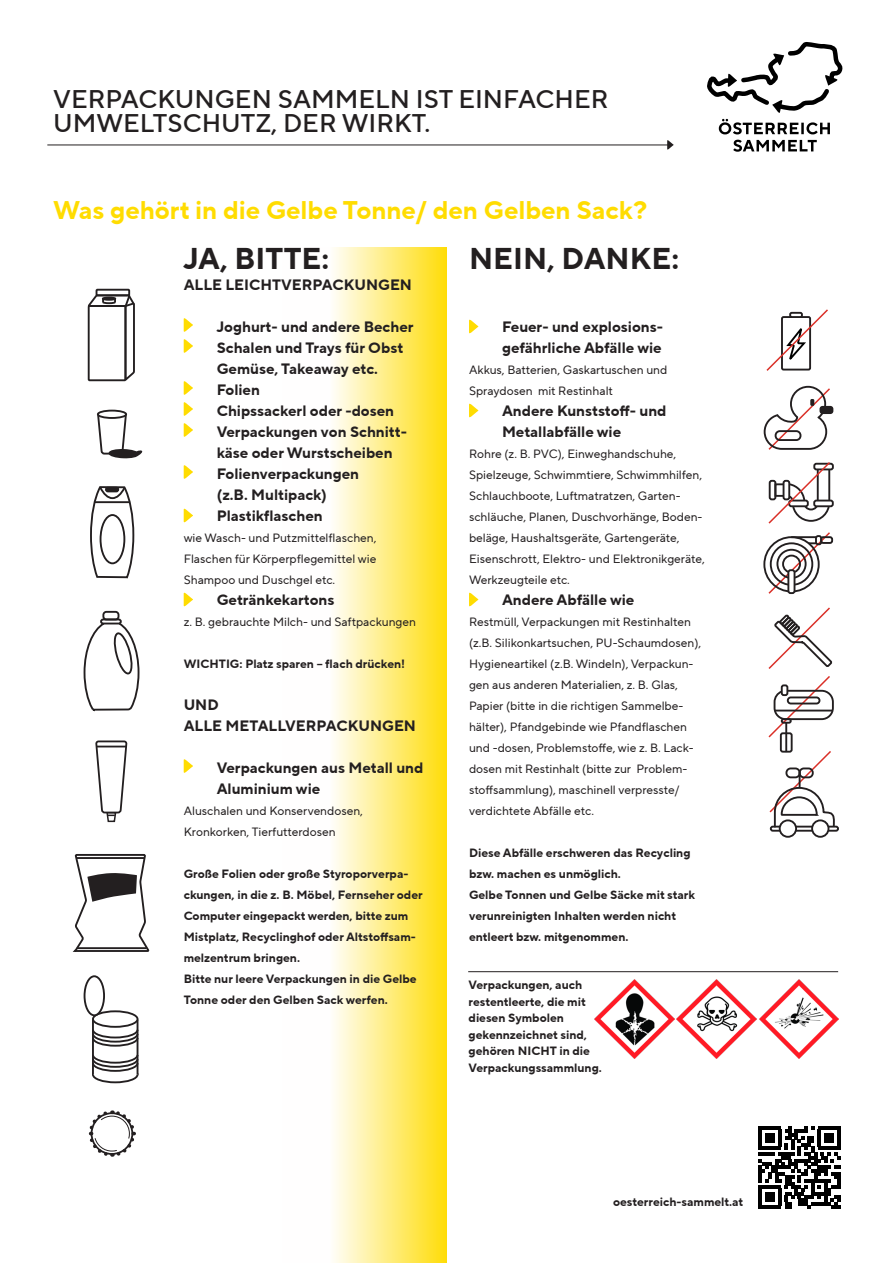
<style>
.page{position:relative;width:893px;height:1263px;background:#fff}
.page>*{position:absolute;margin:0;border:0;box-sizing:border-box;transform-origin:0 0}
.t1{font:700 30px "TT Norms Pro";color:#231f20}
.t2{font:500 25.5px/24px "TT Norms Pro";color:#231f20}
.t3{font:700 25.5px "TT Norms Pro";color:#ffdc01}
.t4{font:700 15px/21px "TT Norms Pro";color:#231f20}
.t5{font:12px/21px "TT Norms Pro";color:#231f20}
.t6{font:700 12px/21px "TT Norms Pro";color:#231f20}
</style>
<div class="page">
<svg style="left:334px;top:247px;width:112px;height:1016px"></svg>
<svg style="left:758px;top:1126px;width:82px;height:82px"></svg>
<hr style="left:758px;top:1205px;width:23px;height:3px;background:#000">
<div style="left:765px;top:1192px;width:10px;height:10px;background:#000"></div>
<img style="left:759px;top:979px;width:80px;height:80px">
<img style="left:677px;top:979px;width:79px;height:80px">
<img style="left:594px;top:979px;width:80px;height:80px">
<hr style="left:468px;top:971px;width:370px;height:1px;background:#231f20">
<svg style="left:184px;top:318px;width:9px;height:14px"></svg>
<svg style="left:184px;top:339px;width:9px;height:14px"></svg>
<svg style="left:184px;top:381px;width:9px;height:14px"></svg>
<svg style="left:184px;top:402px;width:9px;height:14px"></svg>
<svg style="left:184px;top:423px;width:9px;height:14px"></svg>
<svg style="left:184px;top:465px;width:9px;height:14px"></svg>
<svg style="left:184px;top:509px;width:9px;height:13px"></svg>
<svg style="left:184px;top:593px;width:9px;height:13px"></svg>
<svg style="left:184px;top:759px;width:9px;height:14px"></svg>
<svg style="left:469px;top:320px;width:9px;height:13px"></svg>
<svg style="left:469px;top:404px;width:9px;height:13px"></svg>
<svg style="left:469px;top:593px;width:9px;height:13px"></svg>
<svg style="left:766px;top:309px;width:62px;height:62px"></svg>
<svg style="left:763px;top:385px;width:69px;height:65px"></svg>
<div style="left:820px;top:536px;width:13px;height:8px;border:2px solid #231f20;border-radius:2px"></div>
<svg style="left:767px;top:532px;width:65px;height:63px"></svg>
<div style="left:813px;top:463px;width:21px;height:7px;border:2px solid #231f20;border-radius:2px"></div>
<div style="left:813px;top:500px;width:21px;height:7px;border:2px solid #231f20;border-radius:2px"></div>
<div style="left:780px;top:732px;width:13px;height:21px;border:2px solid #231f20;border-radius:2px"></div>
<hr style="left:785px;top:723px;width:2px;height:29px;background:#231f20">
<svg style="left:768px;top:607px;width:66px;height:132px"></svg>
<div style="left:779px;top:819px;width:18px;height:19px;border:2px solid #231f20;border-radius:50%"></div>
<div style="left:811px;top:819px;width:18px;height:19px;border:2px solid #231f20;border-radius:50%"></div>
<svg style="left:769px;top:749px;width:70px;height:84px"></svg>
<div style="left:785px;top:767px;width:15px;height:11px;border:2px solid #231f20;border-radius:4px"></div>
<div style="left:799px;top:767px;width:15px;height:11px;border:2px solid #231f20;border-radius:4px"></div>
<svg style="left:768px;top:462px;width:64px;height:62px"></svg>
<svg style="left:733px;top:140px;width:84px;height:12px"></svg>
<svg style="left:707px;top:42px;width:136px;height:92px"></svg>
<svg style="left:88px;top:1110px;width:48px;height:47px"></svg>
<hr style="left:48px;top:145px;width:622px;height:1px;background:#231f20">
<svg style="left:667px;top:140px;width:7px;height:10px"></svg>
<svg style="left:96px;top:740px;width:32px;height:83px"></svg>
<hr style="left:96px;top:746px;width:31px;height:1px;background:#231f20">
<svg style="left:97px;top:412px;width:30px;height:43px"></svg>
<div style="left:98px;top:411px;width:28px;height:7px;background:#fff;border-radius:50%"></div>
<div style="left:97px;top:410px;width:30px;height:9px;border:2px solid #231f20;border-radius:50%"></div>
<svg style="left:73px;top:854px;width:77px;height:98px"></svg>
<hr style="left:76px;top:857px;width:69px;height:2px;background:#231f20">
<hr style="left:77px;top:947px;width:70px;height:2px;background:#231f20">
<svg style="left:90px;top:486px;width:45px;height:93px"></svg>
<div style="left:105px;top:487px;width:14px;height:5px;border:2px solid #231f20;border-radius:2px"></div>
<hr style="left:95px;top:501px;width:35px;height:2px;background:#231f20">
<div style="left:100px;top:618px;width:22px;height:6px;border:2px solid #231f20;border-radius:2px"></div>
<div style="left:102px;top:611px;width:17px;height:9px;border:2px solid #231f20;border-radius:3px"></div>
<svg style="left:83px;top:621px;width:57px;height:90px"></svg>
<div style="left:96px;top:289px;width:34px;height:7px;border:2px solid #231f20"></div>
<svg style="left:87px;top:293px;width:48px;height:88px"></svg>
<div style="left:92px;top:1066px;width:46px;height:17px;border:2px solid #231f20;border-radius:50%"></div>
<div style="left:92px;top:1019px;width:46px;height:57px;border:2px solid #231f20"></div>
<div style="left:93px;top:1011px;width:45px;height:16px;background:#fff;border-radius:50%"></div>
<div style="left:92px;top:1010px;width:46px;height:18px;border:2px solid #231f20;border-radius:50%"></div>
<svg style="left:92px;top:1053px;width:47px;height:20px"></svg>
<svg style="left:92px;top:1028px;width:47px;height:19px"></svg>
<div style="left:84px;top:975px;width:21px;height:41px;border:2px solid #231f20;border-radius:50%"></div>
<div style="left:109px;top:450px;width:29px;height:8px;background:#231f20;border-radius:50%"></div>
<div style="left:109px;top:449px;width:30px;height:10px;border:2px solid #231f20;border-radius:50%"></div>
<svg style="left:136px;top:450px;width:7px;height:6px"></svg>
<p class="t2" style="left:53px;top:87px;width:557px">VERPACKUNGEN SAMMELN IST EINFACHER<br>UMWELTSCHUTZ, DER WIRKT.</p>
<p class="t3" style="left:53px;top:191px;width:596px">Was gehört in die Gelbe Tonne/ den Gelben Sack?</p>
<p class="t1" style="left:184px;top:236px;width:147px">JA, BITTE:</p>
<p class="t4" style="left:184px;top:274px;width:230px">ALLE LEICHTVERPACKUNGEN</p>
<p class="t4" style="left:217px;top:316px;width:198px">Joghurt- und andere Becher</p>
<p class="t4" style="left:217px;top:337px;width:188px">Schalen und Trays für Obst<br>Gemüse, Takeaway etc.</p>
<p class="t4" style="left:217px;top:379px;width:45px">Folien</p>
<p class="t4" style="left:217px;top:400px;width:179px">Chipssackerl oder -dosen</p>
<p class="t4" style="left:217px;top:421px;width:192px">Verpackungen von Schnitt&shy;käse oder Wurstscheiben</p>
<p class="t4" style="left:217px;top:463px;width:144px">Folienverpackungen (z.B. Multipack)</p>
<p class="t4" style="left:217px;top:505px;width:107px">Plastikflaschen</p>
<p class="t5" style="left:184px;top:527px;width:194px;text-align:justify">wie Wasch- und Putzmittelflaschen, Flaschen für Körperpflegemittel wie Shampoo und Duschgel etc.</p>
<p class="t4" style="left:217px;top:589px;width:119px">Getränkekartons</p>
<p class="t5" style="left:184px;top:611px;width:234px">z. B. gebrauchte Milch- und Saftpackungen</p>
<p class="t6" style="left:184px;top:653px;width:223px">WICHTIG: Platz sparen – flach drücken!</p>
<p class="t4" style="left:184px;top:694px;width:37px">UND</p>
<p class="t4" style="left:184px;top:715px;width:234px">ALLE METALLVERPACKUNGEN</p>
<p class="t4" style="left:217px;top:757px;width:208px">Verpackungen aus Metall und</p>
<p class="t4" style="left:217px;top:778px;width:105px">Aluminium wie</p>
<p class="t5" style="left:184px;top:800px;width:181px">Aluschalen und Konservendosen,</p>
<p class="t5" style="left:184px;top:821px;width:153px">Kronkorken, Tierfutterdosen</p>
<p class="t6" style="left:184px;top:863px;width:240px">Große Folien oder große Styroporverpa&shy;ckungen, in die z. B. Möbel, Fernseher oder</p>
<p class="t6" style="left:184px;top:905px;width:234px">Computer eingepackt werden, bitte zum<br>Mistplatz, Recyclinghof oder Altstoffsam&shy;melzentrum bringen.</p>
<p class="t6" style="left:184px;top:968px;width:235px">Bitte nur leere Verpackungen in die Gelbe<br>Tonne oder den Gelben Sack werfen.</p>
<p class="t1" style="left:469px;top:236px;width:212px">NEIN, DANKE:</p>
<p class="t4" style="left:502px;top:316px;width:162px">Feuer- und explosions&shy;gefährliche Abfälle wie</p>
<p class="t5" style="left:469px;top:359px;width:200px">Akkus, Batterien, Gaskartuschen und<br>Spraydosen mit Restinhalt</p>
<p class="t4" style="left:502px;top:400px;width:166px">Andere Kunststoff- und<br>Metallabfälle wie</p>
<p class="t5" style="left:469px;top:443px;width:209px">Rohre (z. B. PVC), Einweghandschuhe,</p>
<p class="t5" style="left:469px;top:464px;width:235px">Spielzeuge, Schwimmtiere, Schwimmhilfen,</p>
<p class="t5" style="left:469px;top:485px;width:235px">Schlauchboote, Luftmatratzen, Garten&shy;schläuche, Planen, Duschvorhänge, Boden&shy;beläge, Haushaltsgeräte, Gartengeräte,</p>
<p class="t5" style="left:469px;top:548px;width:237px">Eisenschrott, Elektro- und Elektronikgeräte,</p>
<p class="t5" style="left:469px;top:569px;width:102px">Werkzeugteile etc.</p>
<p class="t4" style="left:502px;top:589px;width:134px">Andere Abfälle wie</p>
<p class="t5" style="left:469px;top:611px;width:234px">Restmüll, Verpackungen mit Restinhalten (z.B. Silikonkartsuchen, PU-Schaumdosen), Hygieneartikel (z.B. Windeln), Verpackun&shy;gen aus anderen Materialien, z. B. Glas, Papier (bitte in die richtigen Sammelbe&shy;hälter), Pfandgebinde wie Pfandflaschen und -dosen, Problemstoffe, wie z. B. Lack&shy;dosen mit Restinhalt (bitte zur Problem&shy;stoffsammlung), maschinell verpresste/ verdichtete Abfälle etc.</p>
<p class="t6" style="left:469px;top:842px;width:223px">Diese Abfälle erschweren das Recycling bzw. machen es unmöglich.</p>
<p class="t6" style="left:469px;top:884px;width:228px">Gelbe Tonnen und Gelbe Säcke mit stark verunreinigten Inhalten werden nicht entleert bzw. mitgenommen.</p>
<p class="t6" style="left:469px;top:977px;width:135px;line-height:16.5px">Verpackungen, auch restentleerte, die mit diesen Symbolen gekennzeichnet sind, gehören NICHT in die<br>Verpackungssammlung.</p>
<p class="t6" style="left:613px;top:1191px;width:132px">oesterreich-sammelt.at</p>
</div>
